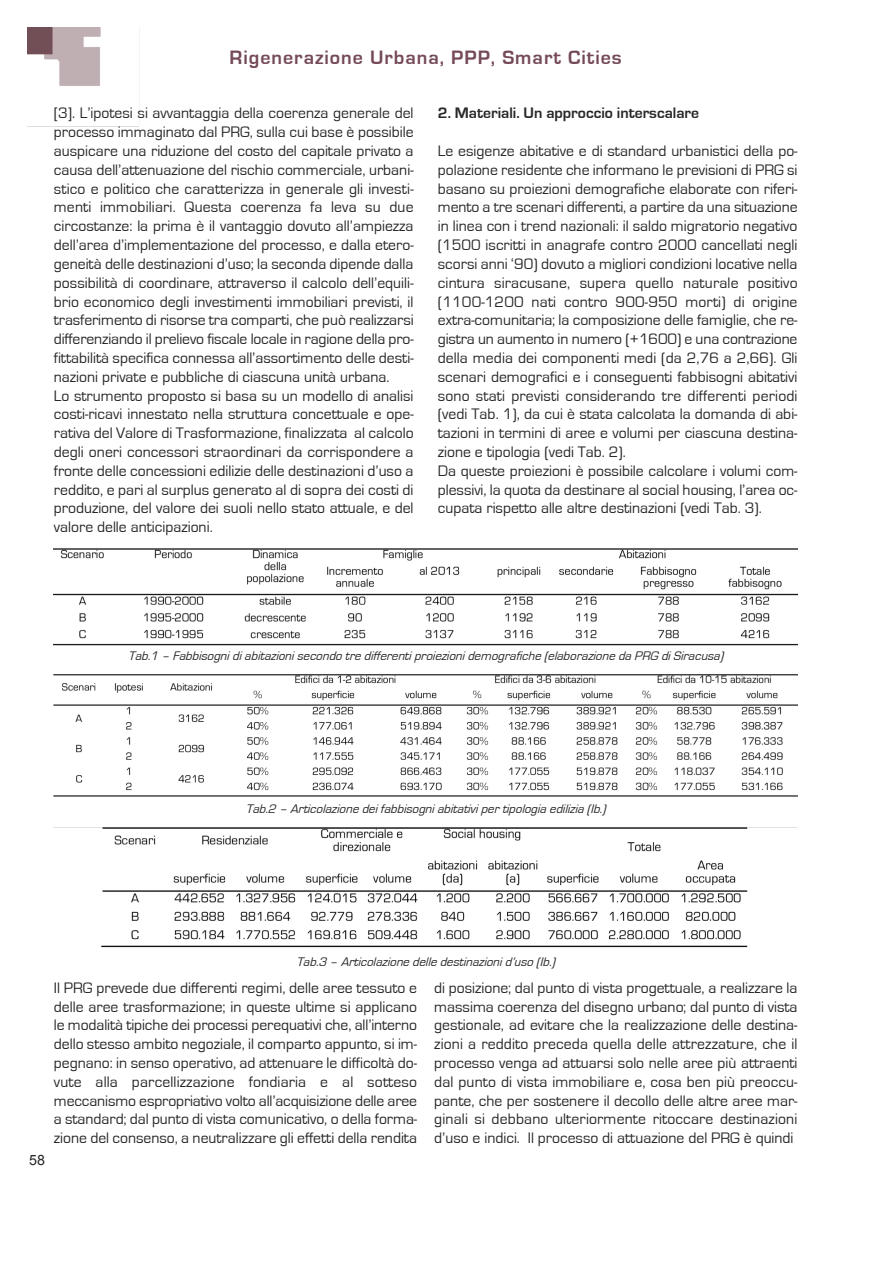
<style>
.page{position:relative;width:893px;height:1263px;background:#fff}
.page>*{position:absolute;margin:0;border:0;box-sizing:border-box;transform-origin:0 0}
.t1{font:700 19.95px "Eurostile";letter-spacing:.05em;color:#754a57}
.t2{font:15.75px/18.8px "Eurostile";color:#272729;text-align:justify}
.t3{font:700 15.75px "Eurostile";color:#272729}
.t4{font:14.25px "Arial";color:#272729}
.t5{font:italic 12.9px "Eurostile";color:#272729}
</style>
<div class="page">
<img style="left:27px;top:27px;width:113px;height:100px">
<img style="left:54px;top:548px;width:743px;height:98px">
<img style="left:54px;top:674px;width:743px;height:123px">
<img style="left:54px;top:827px;width:743px;height:121px">
<p class="t1" style="left:230px;top:48px;width:393px">Rigenerazione Urbana, PPP, Smart Cities</p>
<p class="t2" style="left:54px;top:104px;width:361px;text-align:left">[3]. L’ipotesi si avvantaggia della coerenza generale del processo immaginato dal PRG, sulla cui base è possibile auspicare una riduzione del costo del capitale privato a causa dell’attenuazione del rischio commerciale, urbani&shy;stico e politico che caratterizza in generale gli investi&shy;menti immobiliari. Questa coerenza fa leva su due circostanze: la prima è il vantaggio dovuto all’ampiezza dell’area d’implementazione del processo, e dalla etero&shy;geneità delle destinazioni d’uso; la seconda dipende dalla possibilità di coordinare, attraverso il calcolo dell’equili&shy;brio economico degli investimenti immobiliari previsti, il trasferimento di risorse tra comparti, che può realizzarsi differenziando il prelievo fiscale locale in ragione della pro&shy;fittabilità specifica connessa all’assortimento delle desti&shy;nazioni private e pubbliche di ciascuna unità urbana.<br>Lo strumento proposto si basa su un modello di analisi costi-ricavi innestato nella struttura concettuale e ope&shy;rativa del Valore di Trasformazione, finalizzata al calcolo degli oneri concessori straordinari da corrispondere a fronte delle concessioni edilizie delle destinazioni d’uso a reddito, e pari al surplus generato al di sopra dei costi di produzione, del valore dei suoli nello stato attuale, e del valore delle anticipazioni.</p>
<p class="t3" style="left:438px;top:106px;width:263px">2. Materiali. Un approccio interscalare</p>
<p class="t2" style="left:438px;top:142px;width:361px;text-align:left">Le esigenze abitative e di standard urbanistici della po&shy;polazione residente che informano le previsioni di PRG si basano su proiezioni demografiche elaborate con riferi&shy;mento a tre scenari differenti, a partire da una situazione in linea con i trend nazionali: il saldo migratorio negativo (1500 iscritti in anagrafe contro 2000 cancellati negli scorsi anni ‘90) dovuto a migliori condizioni locative nella cintura siracusane, supera quello naturale positivo (1100-1200 nati contro 900-950 morti) di origine extra-comunitaria; la composizione delle famiglie, che re&shy;gistra un aumento in numero (+1600) e una contrazione della media dei componenti medi (da 2,76 a 2,66). Gli scenari demografici e i conseguenti fabbisogni abitativi sono stati previsti considerando tre differenti periodi (vedi Tab. 1), da cui è stata calcolata la domanda di abi&shy;tazioni in termini di aree e volumi per ciascuna destina&shy;zione e tipologia (vedi Tab. 2).<br>Da queste proiezioni è possibile calcolare i volumi com&shy;plessivi, la quota da destinare al social housing, l’area oc&shy;cupata rispetto alle altre destinazioni (vedi Tab. 3).</p>
<p class="t5" style="left:128px;top:650px;width:600px">Tab.1 – Fabbisognidiabitazionisecondo tre differentiproiezionidemografiche (elaborazione da PRG diSiracusa)</p>
<p class="t5" style="left:246px;top:803px;width:364px">Tab.2 – Articolazione deifabbisogniabitativipertipologia edilizia (Ib.)</p>
<p class="t4" style="left:29px;top:1152px;width:17px">58</p>
<p class="t5" style="left:296px;top:955px;width:263px">Tab.3 – Articolazione delle destinazionid’uso (Ib.)</p>
<p class="t2" style="left:54px;top:979px;width:365px">Il PRG prevede due differenti regimi, delle aree tessuto e delle aree trasformazione; in queste ultime si applicano le modalità tipiche dei processi perequativi che, all’interno dello stesso ambito negoziale, il comparto appunto, si im&shy;pegnano: in senso operativo, ad attenuare le difficoltà do&shy;vute alla parcellizzazione fondiaria e al sotteso meccanismo espropriativo volto all’acquisizione delle aree a standard; dal punto di vista comunicativo, o della forma&shy;zione del consenso, a neutralizzare gli effetti della rendita</p>
<p class="t2" style="left:434px;top:979px;width:365px">di posizione; dal punto di vista progettuale, a realizzare la massima coerenza del disegno urbano; dal punto di vista gestionale, ad evitare che la realizzazione delle destina&shy;zioni a reddito preceda quella delle attrezzature, che il processo venga ad attuarsi solo nelle aree più attraenti dal punto di vista immobiliare e, cosa ben più preoccu&shy;pante, che per sostenere il decollo delle altre aree mar&shy;ginali si debbano ulteriormente ritoccare destinazioni d’uso e indici. Il processo di attuazione del PRG è quindi</p>
</div>
